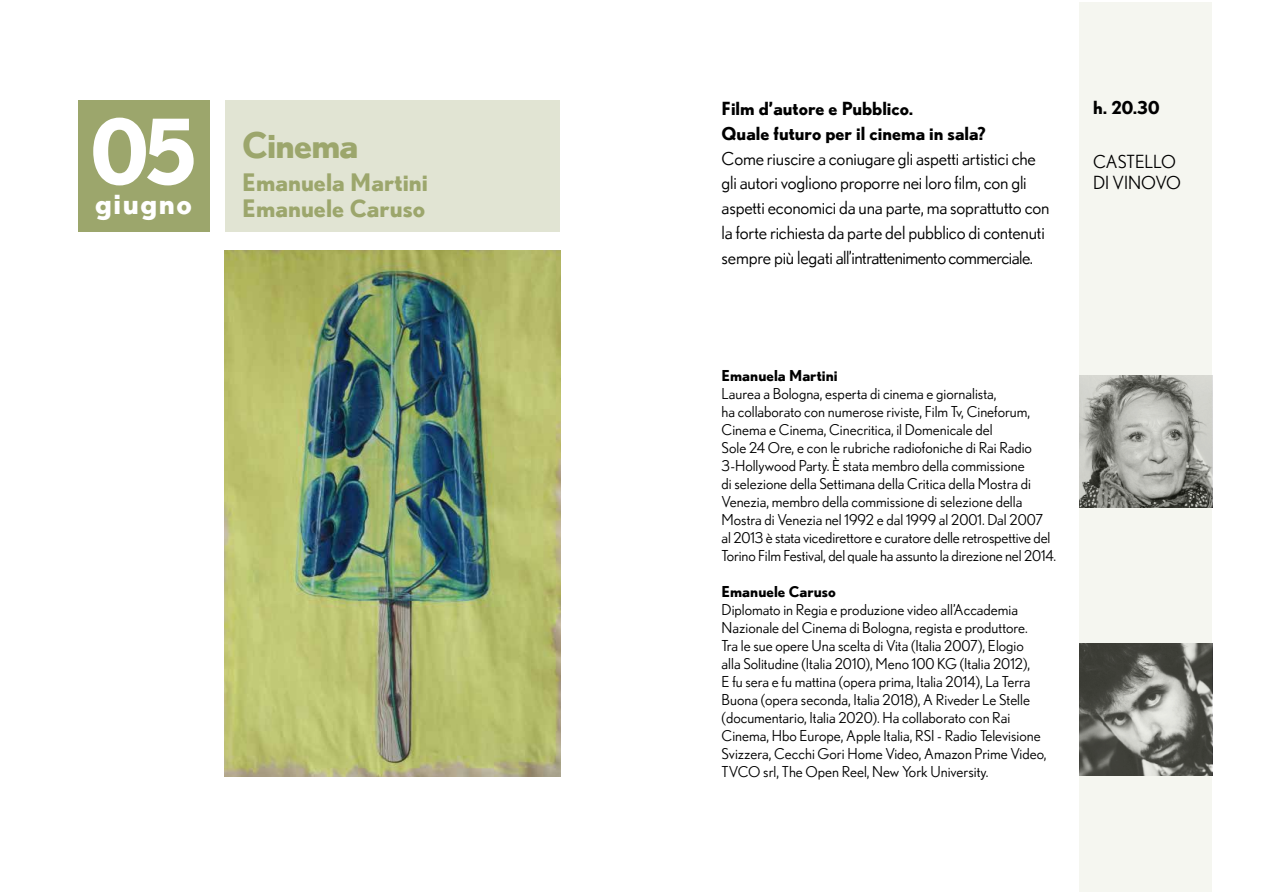
<style>
.page{position:relative;width:1276px;height:893px;background:#fff}
.page>*{position:absolute;margin:0;border:0;box-sizing:border-box;transform-origin:0 0}
.t1{font:700 90px "Nobel";color:#fff}
.t2{font:700 36px "Nobel";letter-spacing:-.025em;color:#9ca66c}
.t3{font:700 30px "Nobel";letter-spacing:.05em;color:#fff}
.t4{font:700 24px/25.5px "Nobel";color:#9ca66c}
.t5{font:18px/24.8px "Nobel";letter-spacing:-.01em;color:#000}
.t6{font:700 18px/24.8px "Nobel";color:#000}
.t7{font:15px/18px "Nobel";color:#000}
.t8{font:700 15px "Nobel";color:#000}
</style>
<div class="page">
<div style="left:79px;top:101px;width:131px;height:131px;background:#9ca66c"></div>
<div style="left:225px;top:101px;width:334px;height:131px;background:#e1e4d3"></div>
<svg style="left:1079px;top:2px;width:133px;height:889px;fill:#f5f6f0"></svg>
<img style="left:224px;top:250px;width:336px;height:527px">
<h1 class="t1" style="left:91px;top:98px;width:109px">05</h1>
<h3 class="t3" style="left:95px;top:185px;width:98px">giugno</h3>
<h2 class="t2" style="left:242px;top:124px;width:118px">Cinema</h2>
<h3 class="t4" style="left:242px;top:169px;width:187px">Emanuela Martini<br>Emanuele Caruso</h3>
<p class="t6" style="left:721px;top:96px;width:266px">Film d’autore e Pubblico.<br>Quale futuro per il cinema in sala?</p>
<p class="t5" style="left:721px;top:146px;width:329px">Come riuscire a coniugare gli aspetti artistici che gli autori vogliono proporre nei loro film, con gli aspetti economici da una parte, ma soprattutto con la forte richiesta da parte del pubblico di contenuti sempre più legati all’intrattenimento commerciale.</p>
<p class="t6" style="left:1093px;top:94px;width:68px">h. 20.30</p>
<p class="t5" style="left:1093px;top:151px;width:89px;line-height:21px">CASTELLO<br>DI VINOVO</p>
<p class="t8" style="left:721px;top:367px;width:118px">Emanuela Martini</p>
<p class="t7" style="left:721px;top:384px;width:336px">Laurea a Bologna, esperta di cinema e giornalista,<br>ha collaborato con numerose riviste, Film Tv, Cineforum, Cinema e Cinema, Cinecritica, il Domenicale del<br>Sole 24 Ore, e con le rubriche radiofoniche di Rai Radio 3-Hollywood Party. È stata membro della commissione<br>di selezione della Settimana della Critica della Mostra di Venezia, membro della commissione di selezione della Mostra di Venezia nel 1992 e dal 1999 al 2001. Dal 2007<br>al 2013 è stata vicedirettore e curatore delle retrospettive del Torino Film Festival, del quale ha assunto la direzione nel 2014.</p>
<p class="t8" style="left:721px;top:583px;width:116px">Emanuele Caruso</p>
<p class="t7" style="left:721px;top:600px;width:326px">Diplomato in Regia e produzione video all’Accademia Nazionale del Cinema di Bologna, regista e produttore.<br>Tra le sue opere Una scelta di Vita (Italia 2007), Elogio alla Solitudine (Italia 2010), Meno 100 KG (Italia 2012),<br>E fu sera e fu mattina (opera prima, Italia 2014), La Terra Buona (opera seconda, Italia 2018), A Riveder Le Stelle (documentario, Italia 2020). Ha collaborato con Rai Cinema, Hbo Europe, Apple Italia, RSI - Radio Televisione Svizzera, Cecchi Gori Home Video, Amazon Prime Video, TVCO srl, The Open Reel, New York University.</p>
</div>
